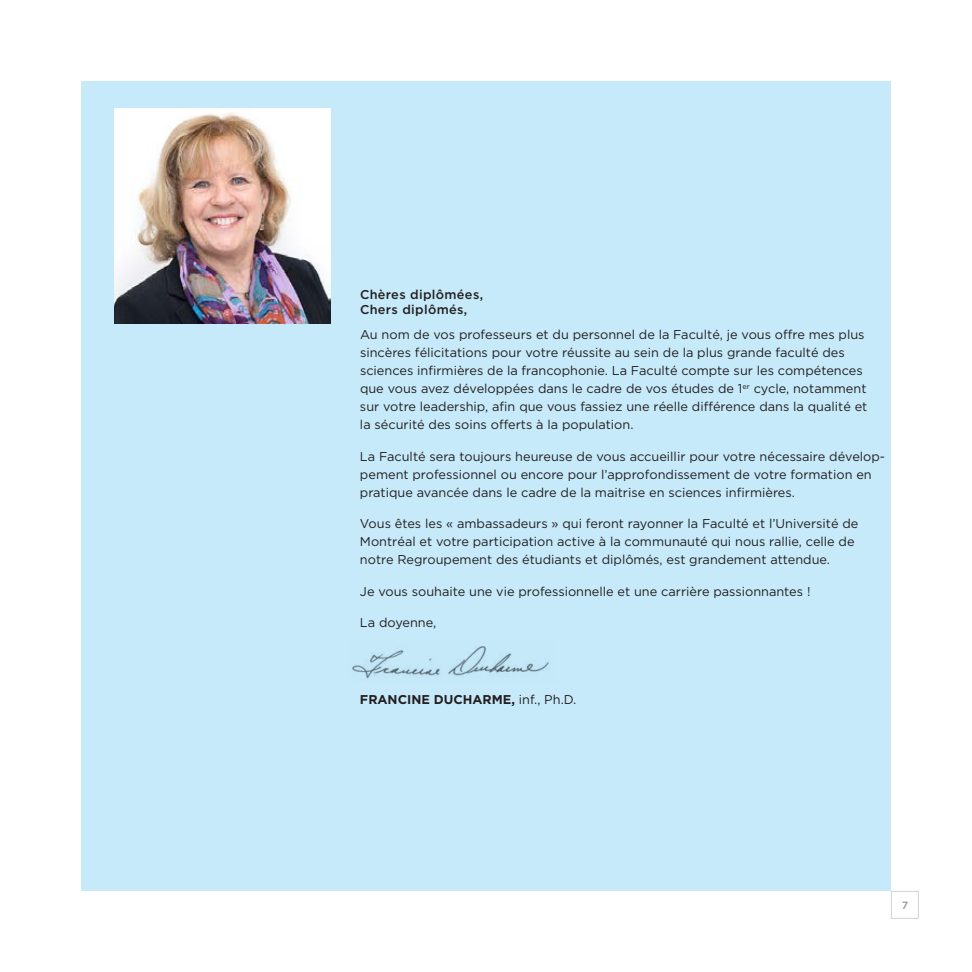
<style>
.page{position:relative;width:972px;height:972px;background:#fff}
.page>*{position:absolute;margin:0;border:0;box-sizing:border-box;transform-origin:0 0}
.t1{font:12.75px/18px "Gotham";color:#231f20}
.t2{font:500 12.75px/15px "Gotham";letter-spacing:.025em;color:#231f20}
.t3{font:700 12.75px "Gotham";color:#231f20}
.t4{font:500 10.5px "Gotham";color:#939598}
.s1{font-weight:400}
</style>
<div class="page">
<div style="left:81px;top:81px;width:810px;height:810px;background:#c6eafa"></div>
<img style="left:352px;top:646px;width:197px;height:33px">
<img style="left:115px;top:108px;width:216px;height:216px">
<div style="left:891px;top:891px;width:28px;height:28px;border:1px solid #d1d2d4"></div>
<p class="t2" style="left:360px;top:286px;width:125px">Chères diplômées,<br>Chers diplômés,</p>
<p class="t1" style="left:360px;top:325px;width:509px">Au nom de vos professeurs et du personnel de la Faculté, je vous offre mes plus sincères félicitations pour votre réussite au sein de la plus grande faculté des sciences infirmières de la francophonie. La Faculté compte sur les compétences que vous avez développées dans le cadre de vos études de 1<sup>er</sup> cycle, notamment sur votre leadership, afin que vous fassiez une réelle différence dans la qualité et la sécurité des soins offerts à la population.</p>
<p class="t1" style="left:360px;top:447px;width:527px">La Faculté sera toujours heureuse de vous accueillir pour votre nécessaire dévelop&shy;pement professionnel ou encore pour l’approfondissement de votre formation en pratique avancée dans le cadre de la maitrise en sciences infirmières.</p>
<p class="t1" style="left:360px;top:514px;width:500px">Vous êtes les « ambassadeurs » qui feront rayonner la Faculté et l’Université de<br>Montréal et votre participation active à la communauté qui nous rallie, celle de notre Regroupement des étudiants et diplômés, est grandement attendue.</p>
<p class="t1" style="left:360px;top:582px;width:452px">Je vous souhaite une vie professionnelle et une carrière passionnantes !</p>
<p class="t1" style="left:360px;top:613px;width:78px">La doyenne,</p>
<p class="t3" style="left:360px;top:692px;width:218px">FRANCINE DUCHARME, <span class="s1">inf., Ph.D.</span></p>
<p class="t4" style="left:902px;top:900px;width:8px">7</p>
</div>
